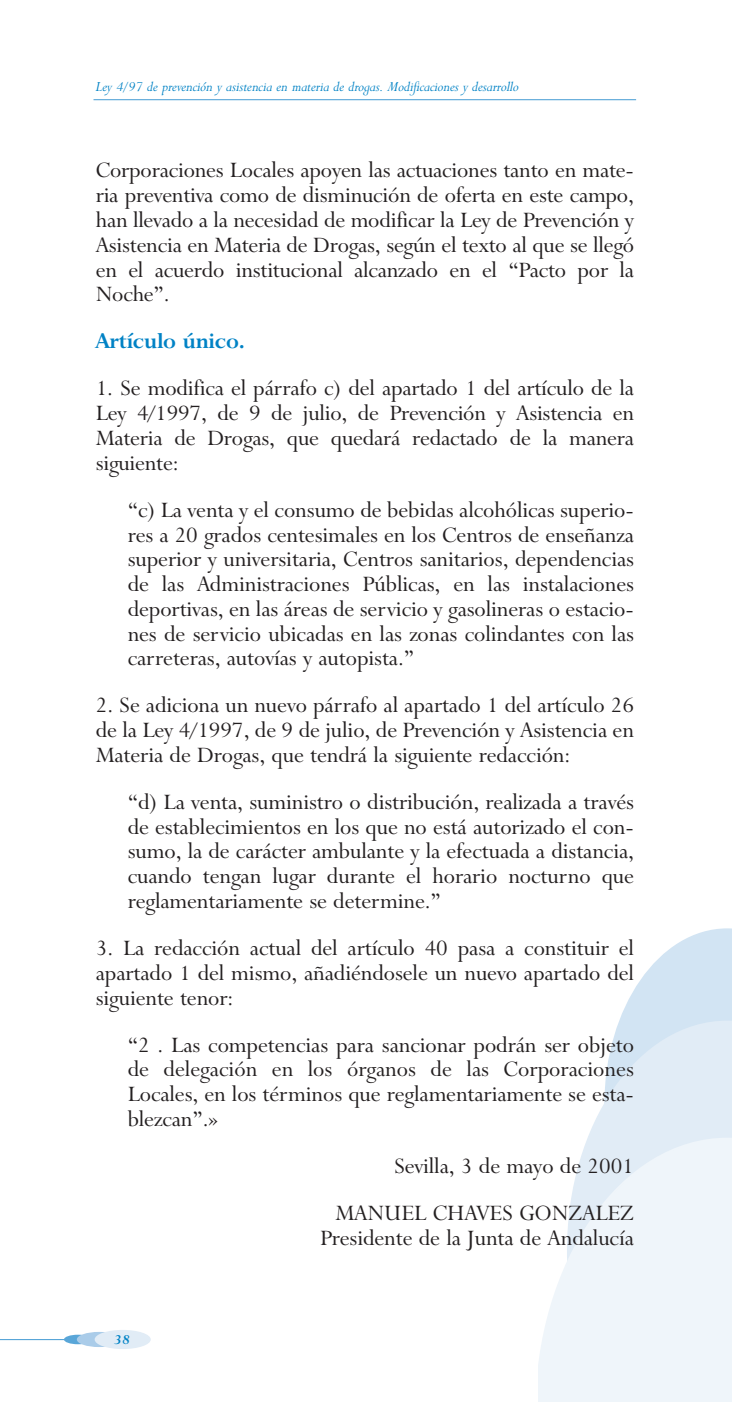
<style>
.page{position:relative;width:732px;height:1402px;background:#fff}
.page>*{position:absolute;margin:0;border:0;box-sizing:border-box;transform-origin:0 0}
.t1{font:24.75px/24.8px "Lapidary 333 BT";color:#231f20;text-align:justify}
.t2{font:700 24.75px "Lapidary 333 BT";letter-spacing:-.005em;color:#0082c5}
.t3{font:italic 15.75px "Lapidary 333 BT";color:#0082c5}
.t4{font:italic 700 15.75px "Lapidary 333 BT";color:#0082c5}
</style>
<div class="page">
<svg style="left:619px;top:928px;width:112px;height:92px;fill:#d2e4f3"></svg>
<svg style="left:588px;top:1020px;width:143px;height:116px;background:#e2ecf6"></svg>
<svg style="left:538px;top:1136px;width:193px;height:266px;fill:#eff5fa"></svg>
<hr style="left:0;top:1339px;width:135px;height:1px;background:#59a6d8">
<div style="left:64px;top:1334px;width:28px;height:10px;background:#59a6d8;border-radius:50%"></div>
<div style="left:77px;top:1332px;width:44px;height:15px;background:#aacce9;border-radius:50%"></div>
<div style="left:95px;top:1330px;width:56px;height:19px;background:#e1ecf6;border-radius:50%"></div>
<hr style="left:93px;top:99px;width:542px;height:1px;background:#59a6d8">
<p class="t3" style="left:96px;top:77px;width:424px">Ley 4/97 de prevención y asistencia en materia de drogas. Modificaciones y desarrollo</p>
<p class="t1" style="left:96px;top:157px;width:539px">Corporaciones Locales apoyen las actuaciones tanto en mate&shy;ria preventiva como de disminución de oferta en este campo, han llevado a la necesidad de modificar la Ley de Prevención y Asistencia en Materia de Drogas, según el texto al que se llegó en el acuerdo institucional alcanzado en el “Pacto por la Noche”.</p>
<p class="t2" style="left:96px;top:325px;width:151px">Artículo único.</p>
<p class="t1" style="left:96px;top:374px;width:539px">1. Se modifica el párrafo c) del apartado 1 del artículo de la Ley 4/1997, de 9 de julio, de Prevención y Asistencia en Materia de Drogas, que quedará redactado de la manera siguiente:</p>
<p class="t1" style="left:128px;top:496px;width:507px">“c) La venta y el consumo de bebidas alcohólicas superio&shy;res a 20 grados centesimales en los Centros de enseñanza superior y universitaria, Centros sanitarios, dependencias de las Administraciones Públicas, en las instalaciones deportivas, en las áreas de servicio y gasolineras o estacio&shy;nes de servicio ubicadas en las zonas colindantes con las carreteras, autovías y autopista.”</p>
<p class="t1" style="left:96px;top:691px;width:539px">2. Se adiciona un nuevo párrafo al apartado 1 del artículo 26 de la Ley 4/1997, de 9 de julio, de Prevención y Asistencia en Materia de Drogas, que tendrá la siguiente redacción:</p>
<p class="t1" style="left:128px;top:788px;width:507px">“d) La venta, suministro o distribución, realizada a través de establecimientos en los que no está autorizado el con&shy;sumo, la de carácter ambulante y la efectuada a distancia, cuando tengan lugar durante el horario nocturno que reglamentariamente se determine.”</p>
<p class="t1" style="left:96px;top:934px;width:539px">3. La redacción actual del artículo 40 pasa a constituir el apartado 1 del mismo, añadiéndosele un nuevo apartado del siguiente tenor:</p>
<p class="t1" style="left:128px;top:1031px;width:507px">“2 . Las competencias para sancionar podrán ser objeto de delegación en los órganos de las Corporaciones Locales, en los términos que reglamentariamente se esta&shy;blezcan”.»</p>
<p class="t1" style="left:335px;top:1141px;width:300px;line-height:47px;text-align:right">Sevilla, 3 de mayo de 2001<br>MANUEL CHAVES GONZALEZ</p>
<p class="t1" style="left:320px;top:1224px;width:315px">Presidente de la Junta de Andalucía</p>
<p class="t4" style="left:114px;top:1329px;width:17px">38</p>
</div>
